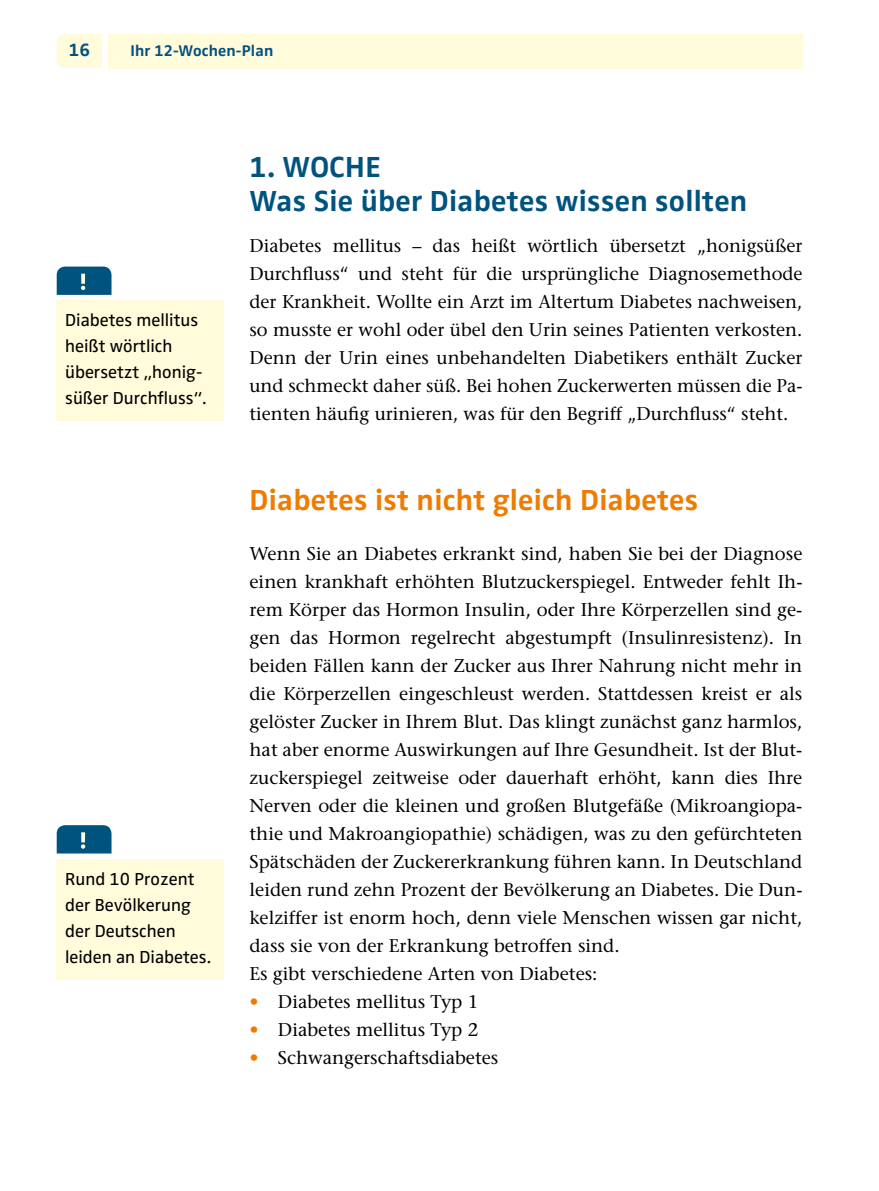
<style>
.page{position:relative;width:879px;height:1191px;background:#fff}
.page>*{position:absolute;margin:0;border:0;box-sizing:border-box;transform-origin:0 0}
.t1{font:700 30px/34px "Zwo Pro";letter-spacing:.01em;color:#00527f}
.t2{font:700 30px "Zwo Pro";letter-spacing:.01em;color:#ef7c00}
.t3{font:18.4px/28px "Stone Serif";color:#000;text-align:justify}
.t4{font:700 18.4px "Zwo Pro";color:#00527f}
.t5{font:18px/26px "Zwo Pro";color:#000}
.t6{font:700 16px "Zwo Pro";letter-spacing:.01em;color:#00527f}
.s1{color:#ef7c00}
</style>
<div class="page">
<div style="left:57px;top:34px;width:45px;height:34px;background:#fffbdb"></div>
<div style="left:108px;top:34px;width:694px;height:34px;background:#fffbdb"></div>
<div style="left:57px;top:300px;width:167px;height:121px;background:#fffbdb"></div>
<svg style="left:57px;top:266px;width:54px;height:29px;background:#125e87"></svg>
<div style="left:57px;top:859px;width:167px;height:120px;background:#fffbdb"></div>
<svg style="left:57px;top:825px;width:54px;height:28px;background:#0e5b85"></svg>
<p class="t4" style="left:69px;top:39px;width:23px">16</p>
<p class="t6" style="left:130px;top:41px;width:144px">Ihr 12-Wochen-Plan</p>
<p class="t5" style="left:65px;top:307px;width:143px">Diabetes mellitus heißt wörtlich übersetzt „honig&shy;süßer Durchfluss“.</p>
<p class="t5" style="left:65px;top:866px;width:147px">Rund 10 Prozent der Bevölkerung der Deutschen leiden an Diabetes.</p>
<h1 class="t1" style="left:249px;top:150px;width:499px">1. Woche<br>Was Sie über Diabetes wissen sollten</h1>
<p class="t3" style="left:249px;top:232px;width:554px">Diabetes mellitus – das heißt wörtlich übersetzt „honigsüßer Durchfluss“ und steht für die ursprüngliche Diagnosemethode der Krankheit. Wollte ein Arzt im Altertum Diabetes nachweisen, so musste er wohl oder übel den Urin seines Patienten verkosten.<br>Denn der Urin eines unbehandelten Diabetikers enthält Zucker und schmeckt daher süß. Bei hohen Zuckerwerten müssen die Pa&shy;tienten häufig urinieren, was für den Begriff „Durchfluss“ steht.</p>
<h1 class="t2" style="left:249px;top:482px;width:450px">Diabetes ist nicht gleich Diabetes</h1>
<p class="t3" style="left:249px;top:540px;width:554px;text-align:left">Wenn Sie an Diabetes erkrankt sind, haben Sie bei der Diagnose einen krankhaft erhöhten Blutzuckerspiegel. Entweder fehlt Ih&shy;rem Körper das Hormon Insulin, oder Ihre Körperzellen sind ge&shy;gen das Hormon regelrecht abgestumpft (Insulinresistenz). In beiden Fällen kann der Zucker aus Ihrer Nahrung nicht mehr in die Körperzellen eingeschleust werden. Stattdessen kreist er als gelöster Zucker in Ihrem Blut. Das klingt zunächst ganz harmlos, hat aber enorme Auswirkungen auf Ihre Gesundheit. Ist der Blut&shy;zuckerspiegel zeitweise oder dauerhaft erhöht, kann dies Ihre Nerven oder die kleinen und großen Blutgefäße (Mikroangiopa&shy;thie und Makroangiopathie) schädigen, was zu den gefürchteten Spätschäden der Zuckererkrankung führen kann. In Deutschland leiden rund zehn Prozent der Bevölkerung an Diabetes. Die Dun&shy;kelziffer ist enorm hoch, denn viele Menschen wissen gar nicht, dass sie von der Erkrankung betroffen sind.<br>Es gibt verschiedene Arten von Diabetes:</p>
<p class="t3" style="left:249px;top:988px;width:230px"><span class="s1">•</span> Diabetes mellitus Typ 1</p>
<p class="t3" style="left:249px;top:1016px;width:230px"><span class="s1">•</span> Diabetes mellitus Typ 2</p>
<p class="t3" style="left:249px;top:1044px;width:250px"><span class="s1">•</span> Schwangerschaftsdiabetes</p>
</div>
